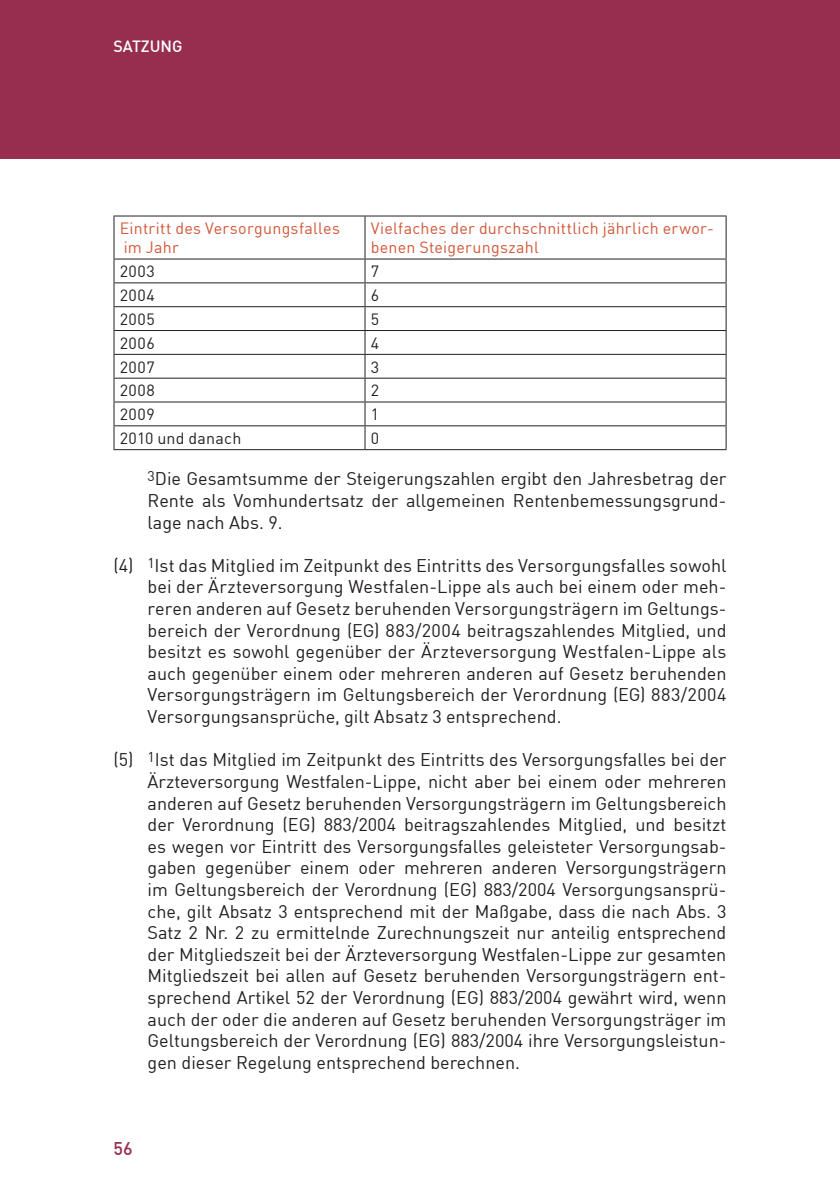
<style>
.page{position:relative;width:840px;height:1191px;background:#fff}
.page>*{position:absolute;margin:0;border:0;box-sizing:border-box;transform-origin:0 0}
.t1{font:18px/21.6px "DIN";color:#231f20}
.t2{font:500 18px "DIN";color:#972e50}
.t3{font:16px/19.2px "DIN";letter-spacing:.015em;color:#d15737}
.t4{font:16px "DIN";letter-spacing:.035em;color:#231f20}
.t5{font:16px "DIN";letter-spacing:.015em;color:#231f20}
.t6{font:500 16px "DIN";color:#fff}
</style>
<div class="page">
<div style="left:0;top:0;width:839px;height:159px;background:#972e50"></div>
<hr style="left:113px;top:215px;width:252px;height:1px;background:#231f20">
<hr style="left:113px;top:216px;width:1px;height:42px;background:#231f20">
<hr style="left:365px;top:215px;width:361px;height:1px;background:#231f20">
<hr style="left:364px;top:216px;width:1px;height:42px;background:#231f20">
<hr style="left:725px;top:216px;width:1px;height:42px;background:#231f20">
<hr style="left:113px;top:258px;width:252px;height:1px;background:#231f20">
<hr style="left:365px;top:258px;width:361px;height:1px;background:#231f20">
<hr style="left:113px;top:282px;width:252px;height:1px;background:#231f20">
<hr style="left:365px;top:282px;width:361px;height:1px;background:#231f20">
<hr style="left:113px;top:306px;width:252px;height:1px;background:#231f20">
<hr style="left:365px;top:306px;width:361px;height:1px;background:#231f20">
<hr style="left:113px;top:330px;width:252px;height:1px;background:#231f20">
<hr style="left:365px;top:330px;width:361px;height:1px;background:#231f20">
<hr style="left:113px;top:354px;width:252px;height:1px;background:#231f20">
<hr style="left:365px;top:354px;width:361px;height:1px;background:#231f20">
<hr style="left:113px;top:378px;width:252px;height:1px;background:#231f20">
<hr style="left:365px;top:378px;width:361px;height:1px;background:#231f20">
<hr style="left:113px;top:401px;width:252px;height:1px;background:#231f20">
<hr style="left:365px;top:401px;width:361px;height:1px;background:#231f20">
<hr style="left:113px;top:425px;width:252px;height:1px;background:#231f20">
<svg style="left:113px;top:259px;width:1px;height:190px"></svg>
<hr style="left:365px;top:425px;width:361px;height:1px;background:#231f20">
<svg style="left:364px;top:259px;width:1px;height:190px"></svg>
<svg style="left:725px;top:259px;width:1px;height:190px"></svg>
<hr style="left:113px;top:449px;width:252px;height:1px;background:#231f20">
<hr style="left:365px;top:449px;width:361px;height:1px;background:#231f20">
<p class="t6" style="left:113px;top:36px;width:71px">SATZUNG</p>
<p class="t3" style="left:120px;top:218px;width:222px">Eintritt des Versorgungsfalles</p>
<p class="t3" style="left:124px;top:238px;width:57px">im Jahr</p>
<p class="t3" style="left:370px;top:218px;width:344px">Vielfaches der durchschnittlich jährlich erwor&shy;benen Steigerungszahl</p>
<p class="t4" style="left:120px;top:261px;width:37px">2003</p>
<p class="t4" style="left:370px;top:261px;width:10px">7</p>
<p class="t4" style="left:120px;top:285px;width:37px">2004</p>
<p class="t4" style="left:370px;top:285px;width:10px">6</p>
<p class="t4" style="left:120px;top:309px;width:37px">2005</p>
<p class="t4" style="left:370px;top:309px;width:10px">5</p>
<p class="t4" style="left:120px;top:333px;width:37px">2006</p>
<p class="t4" style="left:370px;top:333px;width:10px">4</p>
<p class="t4" style="left:120px;top:357px;width:37px">2007</p>
<p class="t4" style="left:370px;top:357px;width:10px">3</p>
<p class="t4" style="left:120px;top:380px;width:37px">2008</p>
<p class="t4" style="left:370px;top:380px;width:10px">2</p>
<p class="t4" style="left:120px;top:404px;width:37px">2009</p>
<p class="t4" style="left:370px;top:404px;width:10px">1</p>
<p class="t5" style="left:120px;top:428px;width:123px">2010 und danach</p>
<p class="t4" style="left:370px;top:428px;width:10px">0</p>
<p class="t1" style="left:147px;top:468px;width:580px"><sup>3</sup>Die Gesamtsumme der Steigerungszahlen ergibt den Jahresbetrag der<br>Rente als Vomhundertsatz der allgemeinen Rentenbemessungsgrund&shy;lage nach Abs. 9.</p>
<p class="t1" style="left:147px;top:554px;width:580px;text-indent:-34px">(4) <sup>1</sup>Ist das Mitglied im Zeitpunkt des Eintritts des Versorgungsfalles sowohl bei der Ärzteversorgung Westfalen-Lippe als auch bei einem oder meh&shy;reren anderen auf Gesetz beruhenden Versorgungsträgern im Geltungs&shy;bereich der Verordnung (EG) 883/2004 beitragszahlendes Mitglied, und besitzt es sowohl gegenüber der Ärzteversorgung Westfalen-Lippe als auch gegenüber einem oder mehreren anderen auf Gesetz beruhenden Versorgungsträgern im Geltungsbereich der Verordnung (EG) 883/2004<br>Versorgungsansprüche, gilt Absatz 3 entsprechend.</p>
<p class="t1" style="left:147px;top:748px;width:580px;text-indent:-34px">(5) <sup>1</sup>Ist das Mitglied im Zeitpunkt des Eintritts des Versorgungsfalles bei der Ärzteversorgung Westfalen-Lippe, nicht aber bei einem oder mehreren anderen auf Gesetz beruhenden Versorgungsträgern im Geltungsbereich der Verordnung (EG) 883/2004 beitragszahlendes Mitglied, und besitzt es wegen vor Eintritt des Versorgungsfalles geleisteter Versorgungsab&shy;gaben gegenüber einem oder mehreren anderen Versorgungsträgern im Geltungsbereich der Verordnung (EG) 883/2004 Versorgungsansprü&shy;che, gilt Absatz 3 entsprechend mit der Maßgabe, dass die nach Abs. 3<br>Satz 2 Nr. 2 zu ermittelnde Zurechnungszeit nur anteilig entsprechend der Mitgliedszeit bei der Ärzteversorgung Westfalen-Lippe zur gesamten Mitgliedszeit bei allen auf Gesetz beruhenden Versorgungsträgern ent&shy;sprechend Artikel 52 der Verordnung (EG) 883/2004 gewährt wird, wenn auch der oder die anderen auf Gesetz beruhenden Versorgungsträger im Geltungsbereich der Verordnung (EG) 883/2004 ihre Versorgungsleistun&shy;gen dieser Regelung entsprechend berechnen.</p>
<p class="t2" style="left:113px;top:1137px;width:21px">56</p>
</div>
